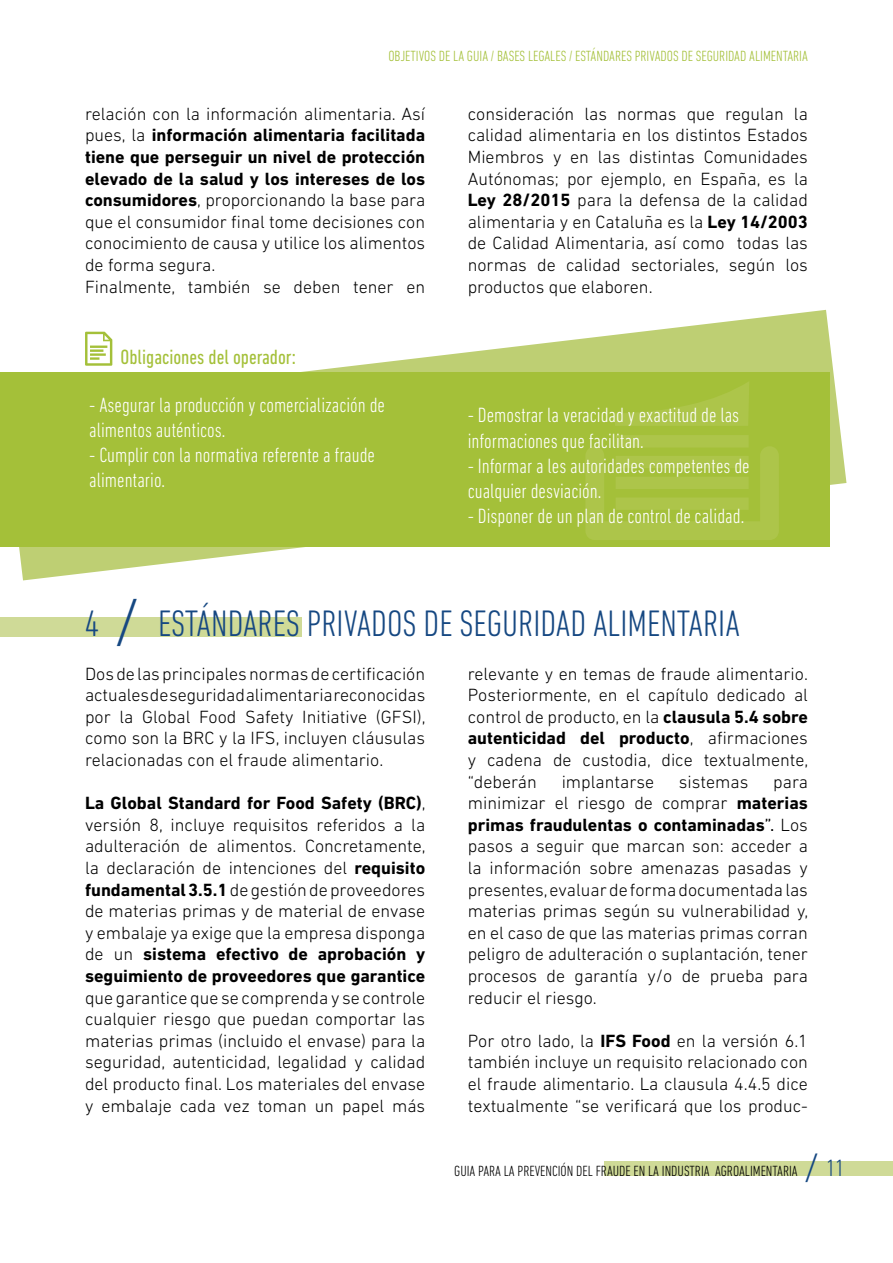
<style>
.page{position:relative;width:893px;height:1263px;background:#fff}
.page>*{position:absolute;margin:0;border:0;box-sizing:border-box;transform-origin:0 0}
.t1{font:300 condensed 37.5px "DIN Next LT Pro";color:#164882}
.t2{font:300 condensed 21px/25.2px "DIN Next LT Pro";color:#fff}
.t3{font:condensed 21px "DIN Next LT Pro";color:#a4c039}
.t4{font:300 18px/21.6px "DIN Next LT Pro";color:#000;text-align:justify}
.t5{font:300 condensed 15px "DIN Next LT Pro";color:#a4c039}
.t6{font:300 condensed 15px "DIN Next LT Pro";color:#000}
.s1{font-weight:700}
.s2{font-family:"Georgia";font-weight:400;font-stretch:normal;font-size:49.5px}
.s3{font-weight:400}
.s4{font-family:"Georgia";font-weight:400;font-stretch:normal;font-size:30px;color:#164882}
.s5{font-size:24px;color:#164882}
</style>
<div class="page">
<svg style="left:3px;top:310px;width:843px;height:270px"></svg>
<div style="left:0;top:372px;width:829px;height:174px;background:#a4c039"></div>
<svg style="left:586px;top:382px;width:193px;height:158px"></svg>
<div style="left:0;top:617px;width:302px;height:19px;background:#cfda97"></div>
<div style="left:604px;top:1161px;width:289px;height:15px;background:#cfda97"></div>
<svg style="left:85px;top:332px;width:27px;height:34px"></svg>
<p class="t5" style="left:388px;top:47px;width:421px">OBJETIVOS DE LA GUIA / BASES LEGALES / ESTÁNDARES PRIVADOS DE SEGURIDAD ALIMENTARIA</p>
<p class="t4" style="left:85px;top:103px;width:342px;text-align:left">relación con la información alimentaria. Así pues, la <span class="s1">información alimentaria facilitada tiene que perseguir un nivel de protección elevado de la salud y los intereses de los consumidores</span>, proporcionando la base para que el consumidor final tome decisiones con conocimiento de causa y utilice los alimentos de forma segura.<br>Finalmente, también se deben tener en</p>
<p class="t4" style="left:468px;top:103px;width:342px">consideración las normas que regulan la calidad alimentaria en los distintos Estados Miembros y en las distintas Comunidades Autónomas; por ejemplo, en España, es la <span class="s1">Ley 28/2015</span> para la defensa de la calidad alimentaria y en Cataluña es la <span class="s1">Ley 14/2003 </span>de Calidad Alimentaria, así como todas las normas de calidad sectoriales, según los productos que elaboren.</p>
<p class="t3" style="left:120px;top:345px;width:177px">Obligaciones del operador:</p>
<p class="t2" style="left:89px;top:392px;width:297px">- Asegurar la producción y comercialización de alimentos auténticos.</p>
<p class="t2" style="left:89px;top:442px;width:287px">- Cumplir con la normativa referente a fraude alimentario.</p>
<p class="t2" style="left:468px;top:403px;width:273px">- Demostrar la veracidad y exactitud de las informaciones que facilitan.</p>
<p class="t2" style="left:468px;top:453px;width:283px">- Informar a les autoridades competentes de cualquier desviación.</p>
<p class="t2" style="left:468px;top:503px;width:278px">- Disponer de un plan de control de calidad.</p>
<h1 class="t1" style="left:85px;top:602px;width:656px">4 <span class="s2">/</span> ESTÁNDARES PRIVADOS DE SEGURIDAD ALIMENTARIA</h1>
<p class="t4" style="left:85px;top:662px;width:342px">Dos de las principales normas de certificación actuales de seguridad alimentaria reconocidas por la Global Food Safety Initiative (GFSI), como son la BRC y la IFS, incluyen cláusulas relacionadas con el fraude alimentario.</p>
<p class="t4" style="left:85px;top:792px;width:342px"><span class="s1">La Global Standard for Food Safety (BRC)</span>, versión 8, incluye requisitos referidos a la adulteración de alimentos. Concretamente, la declaración de intenciones del <span class="s1">requisito fundamental 3.5.1</span> de gestión de proveedores de materias primas y de material de envase y embalaje ya exige que la empresa disponga de un <span class="s1">sistema efectivo de aprobación y seguimiento de proveedores que garantice</span></p>
<p class="t4" style="left:85px;top:986px;width:342px">que garantice que se comprenda y se controle cualquier riesgo que puedan comportar las materias primas (incluido el envase) para la seguridad, autenticidad, legalidad y calidad del producto final. Los materiales del envase y embalaje cada vez toman un papel más</p>
<p class="t4" style="left:468px;top:662px;width:342px">relevante y en temas de fraude alimentario.<br>Posteriormente, en el capítulo dedicado al control de producto, en la <span class="s1">clausula 5.4 sobre autenticidad del producto</span>, afirmaciones y cadena de custodia, dice textualmente, “deberán</p>
<p class="t4" style="left:562px;top:770px;width:94px">implantarse</p>
<p class="t4" style="left:679px;top:770px;width:71px">sistemas</p>
<p class="t4" style="left:468px;top:770px;width:342px;text-indent:305px">para minimizar el riesgo de comprar <span class="s1">materias primas fraudulentas o contaminadas</span><span class="s3">”.</span> Los pasos a seguir que marcan son: acceder a la información sobre amenazas pasadas y presentes, evaluar de forma documentada las materias primas según su vulnerabilidad y, en el caso de que las materias primas corran peligro de adulteración o suplantación, tener procesos de garantía y/o de prueba para reducir el riesgo.</p>
<p class="t4" style="left:468px;top:1030px;width:342px">Por otro lado, la <span class="s1">IFS Food</span> en la versión 6.1 también incluye un requisito relacionado con el fraude alimentario. La clausula 4.4.5 dice textualmente “se verificará que los produc-</p>
<p class="t6" style="left:454px;top:1162px;width:391px">GUIA PARA LA PREVENCIÓN DEL FRAUDE EN LA INDUSTRIA AGROALIMENTARIA <span class="s4">/</span> <span class="s5">11</span></p>
</div>
